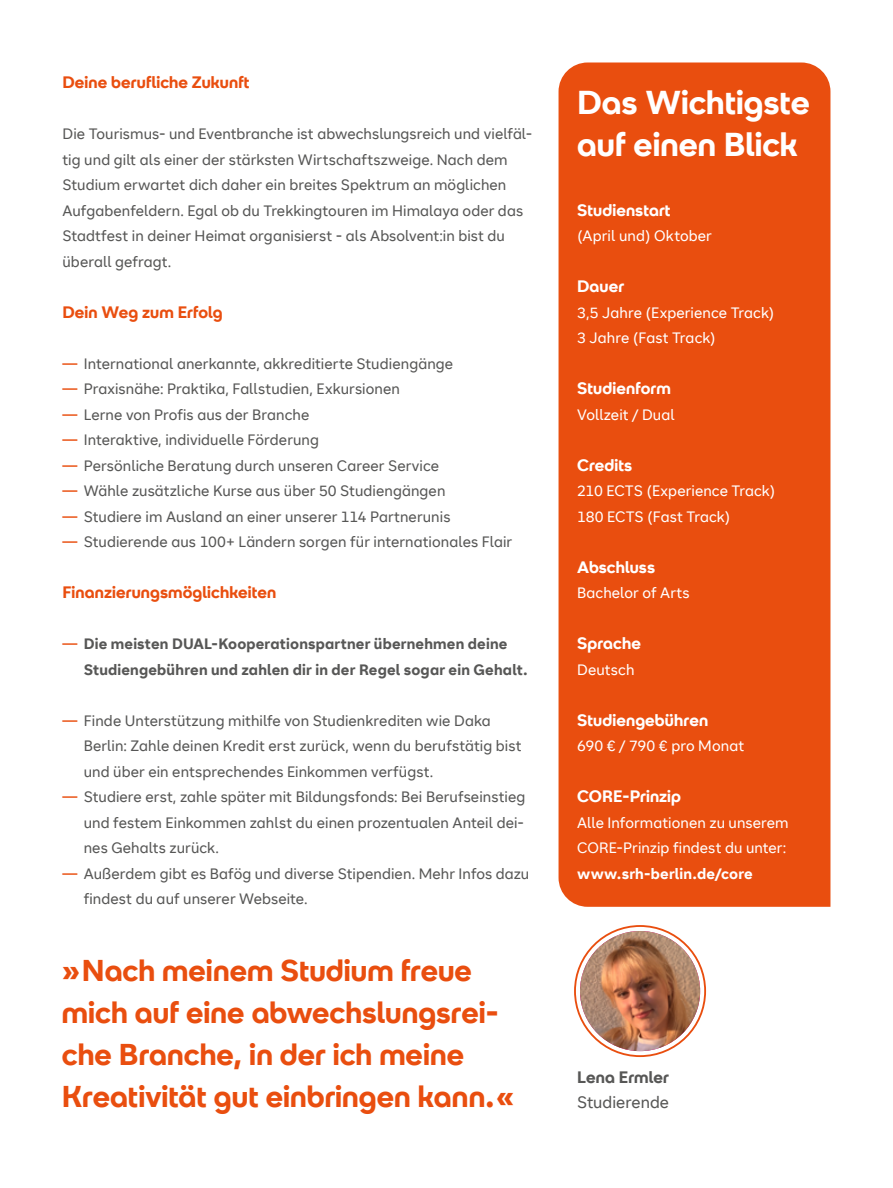
<style>
.page{position:relative;width:893px;height:1188px;background:#fff}
.page>*{position:absolute;margin:0;border:0;box-sizing:border-box;transform-origin:0 0}
.t1{font:700 33px/42px "SRH Headline";color:#fff}
.t2{font:700 30px/42px "SRH Headline";color:#e94e0f}
.t3{font:700 16.5px "SRH Headline";letter-spacing:.005em;color:#fff}
.t4{font:700 16.5px "SRH Headline";letter-spacing:.005em;color:#e94e0f}
.t5{font:16.5px "SRH Text";color:#575756}
.t6{font:700 16.5px "SRH Headline";letter-spacing:.005em;color:#575756}
.t7{font:15px/25.5px "SRH Text";letter-spacing:.005em;color:#575756}
.t8{font:15px/25.5px "SRH Text";letter-spacing:.005em;color:#fff}
.t9{font:700 15px/25.5px "SRH Text";letter-spacing:.015em;color:#575756}
.t10{font:700 15px "SRH Text";letter-spacing:.01em;color:#fff}
.s1{color:#e94e0f}
.s2{font-weight:400;color:#e94e0f}
</style>
<div class="page">
<img style="left:580px;top:931px;width:120px;height:120px;border-radius:60px">
<div style="left:558px;top:63px;width:272px;height:844px;background:#e94e0f"></div>
<p class="t4" style="left:63px;top:73px;width:188px">Deine berufliche Zukunft</p>
<p class="t7" style="left:63px;top:121px;width:471px">Die Tourismus- und Eventbranche ist abwechslungsreich und vielfäl&shy;tig und gilt als einer der stärksten Wirtschaftszweige. Nach dem Studium erwartet dich daher ein breites Spektrum an möglichen Aufgabenfeldern. Egal ob du Trekkingtouren im Himalaya oder das Stadtfest in deiner Heimat organisierst - als Absolvent:in bist du überall gefragt.</p>
<p class="t4" style="left:63px;top:302px;width:162px">Dein Weg zum Erfolg</p>
<p class="t7" style="left:63px;top:351px;width:392px"><span class="s1">—</span> International anerkannte, akkreditierte Studiengänge</p>
<p class="t7" style="left:63px;top:376px;width:339px"><span class="s1">—</span> Praxisnähe: Praktika, Fallstudien, Exkursionen</p>
<p class="t7" style="left:63px;top:402px;width:248px"><span class="s1">—</span> Lerne von Profis aus der Branche</p>
<p class="t7" style="left:63px;top:427px;width:258px"><span class="s1">—</span> Interaktive, individuelle Förderung</p>
<p class="t7" style="left:63px;top:453px;width:378px"><span class="s1">—</span> Persönliche Beratung durch unseren Career Service</p>
<p class="t7" style="left:63px;top:478px;width:384px"><span class="s1">—</span> Wähle zusätzliche Kurse aus über 50 Studiengängen</p>
<p class="t7" style="left:63px;top:504px;width:389px"><span class="s1">—</span> Studiere im Ausland an einer unserer 114 Partnerunis</p>
<p class="t7" style="left:63px;top:529px;width:451px"><span class="s1">—</span> Studierende aus 100+ Ländern sorgen für internationales Flair</p>
<p class="t4" style="left:63px;top:583px;width:215px">Finanzierungsmöglichkeiten</p>
<p class="t9" style="left:84px;top:631px;width:446px;text-indent:-21px"><span class="s2">—</span> Die meisten DUAL-Kooperationspartner übernehmen deine<br>Studiengebühren und zahlen dir in der Regel sogar ein Gehalt.</p>
<p class="t7" style="left:84px;top:708px;width:439px;text-indent:-21px"><span class="s1">—</span> Finde Unterstützung mithilfe von Studienkrediten wie Daka<br>Berlin: Zahle deinen Kredit erst zurück, wenn du berufstätig bist und über ein entsprechendes Einkommen verfügst.</p>
<p class="t7" style="left:84px;top:784px;width:443px;text-align:justify;text-indent:-21px"><span class="s1">—</span> Studiere erst, zahle später mit Bildungsfonds: Bei Berufseinstieg und festem Einkommen zahlst du einen prozentualen Anteil dei&shy;nes Gehalts zurück.</p>
<p class="t7" style="left:84px;top:861px;width:447px;text-indent:-21px"><span class="s1">—</span> Außerdem gibt es Bafög und diverse Stipendien. Mehr Infos dazu findest du auf unserer Webseite.</p>
<h2 class="t2" style="left:62px;top:950px;width:454px">» Nach meinem Studium freue mich auf eine abwechslungsrei&shy;che Branche, in der ich meine<br>Kreativität gut einbringen kann. «</h2>
<h1 class="t1" style="left:577px;top:81px;width:234px">Das Wichtigste auf einen Blick</h1>
<p class="t3" style="left:577px;top:200px;width:95px">Studienstart</p>
<p class="t8" style="left:577px;top:223px;width:136px">(April und) Oktober</p>
<p class="t3" style="left:577px;top:277px;width:49px">Dauer</p>
<p class="t8" style="left:577px;top:300px;width:199px">3,5 Jahre (Experience Track)<br>3 Jahre (Fast Track)</p>
<p class="t3" style="left:577px;top:379px;width:95px">Studienform</p>
<p class="t8" style="left:577px;top:402px;width:99px">Vollzeit / Dual</p>
<p class="t3" style="left:577px;top:455px;width:57px">Credits</p>
<p class="t8" style="left:577px;top:478px;width:200px">210 ECTS (Experience Track)<br>180 ECTS (Fast Track)</p>
<p class="t3" style="left:577px;top:557px;width:80px">Abschluss</p>
<p class="t8" style="left:577px;top:580px;width:114px">Bachelor of Arts</p>
<p class="t3" style="left:577px;top:634px;width:65px">Sprache</p>
<p class="t8" style="left:577px;top:657px;width:59px">Deutsch</p>
<p class="t3" style="left:577px;top:710px;width:133px">Studiengebühren</p>
<p class="t8" style="left:577px;top:733px;width:169px">690 € / 790 € pro Monat</p>
<p class="t3" style="left:577px;top:787px;width:105px">CORE-Prinzip</p>
<p class="t8" style="left:577px;top:810px;width:213px">Alle Informationen zu unserem<br>CORE-Prinzip findest du unter:</p>
<p class="t10" style="left:577px;top:865px;width:177px">www.srh-berlin.de/core</p>
<p class="t6" style="left:577px;top:1068px;width:93px">Lena Ermler</p>
<p class="t5" style="left:577px;top:1093px;width:93px">Studierende</p>
</div>
